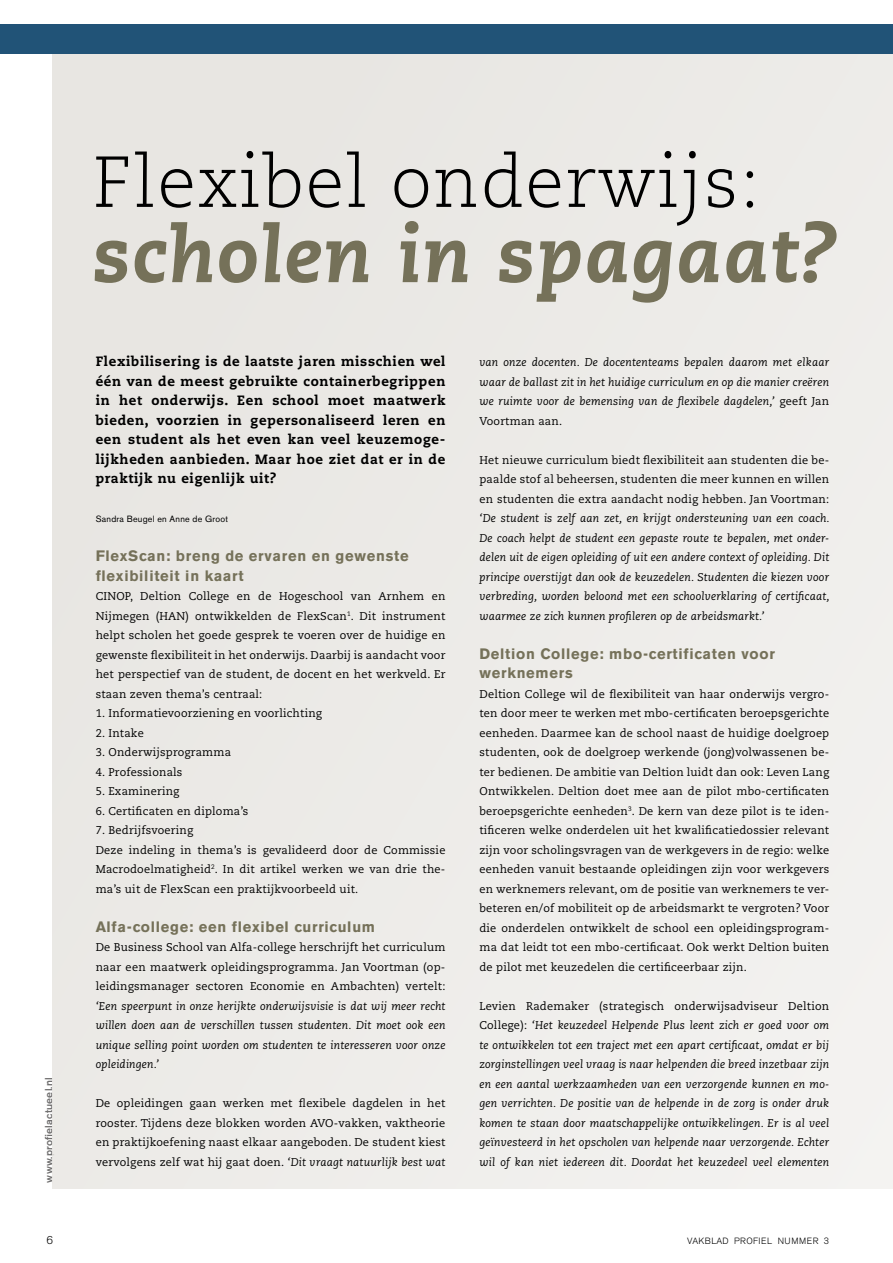
<style>
.page{position:relative;width:893px;height:1263px;background:#fff}
.page>*{position:absolute;margin:0;border:0;box-sizing:border-box;transform-origin:0 0}
.t1{font:italic 800 78px "Caecilia LT Std";letter-spacing:.025em;color:#757159}
.t2{font:300 72px "Caecilia LT Std";letter-spacing:.025em;color:#000}
.t3{font:700 15px/19.5px "Akzidenz Grotesk BE";letter-spacing:.05em;color:#757159}
.t4{font:800 13.5px/19.5px "Caecilia LT Std";letter-spacing:.05em;color:#000;text-align:justify}
.t5{font:11.25px/19.5px "Caecilia LT Std";letter-spacing:.02em;color:#000;text-align:justify}
.t6{font:italic 11.25px/19.5px "Caecilia LT Std";letter-spacing:.02em;color:#000;text-align:justify}
.t7{font:300 11.25px "Akzidenz Grotesk BE";color:#000}
.t8{font:500 10.5px "Akzidenz Grotesk BE";letter-spacing:.02em;color:#706f6f}
.t9{font:9px "Akzidenz Grotesk BE";letter-spacing:.025em;color:#000}
.t10{font:300 9px "Akzidenz Grotesk BE";letter-spacing:.04em;color:#000}
.s1{font-style:italic}
.s2{font-style:normal}
</style>
<div class="page">
<div style="left:0;top:24px;width:893px;height:30px;background:#215377"></div>
<div style="left:52px;top:54px;width:841px;height:1135px;background:#e8e6e2"></div>
<p class="t8" style="left:42px;top:1182px;width:107px;rotate:-90deg">www.profielactueel.nl</p>
<h2 class="t2" style="left:93px;top:141px;width:668px">Flexibel onderwijs:</h2>
<h1 class="t1" style="left:93px;top:209px;width:746px">scholen in spagaat?</h1>
<p class="t4" style="left:96px;top:352px;width:351px">Flexibilisering is de laatste jaren misschien wel één van de meest gebruikte containerbegrippen in het onderwijs. Een school moet maatwerk bieden, voorzien in gepersonaliseerd leren en een student als het even kan veel keuzemoge&shy;lijkheden aanbieden. Maar hoe ziet dat er in de praktijk nu eigenlijk uit?</p>
<p class="t9" style="left:96px;top:514px;width:134px">Sandra Beugel en Anne de Groot</p>
<h3 class="t3" style="left:96px;top:546px;width:314px">FlexScan: breng de ervaren en gewenste flexibiliteit in kaart</h3>
<p class="t5" style="left:96px;top:587px;width:351px">CINOP, Deltion College en de Hogeschool van Arnhem en Nijmegen (HAN) ontwikkelden de FlexScan<sup>1</sup>. Dit instrument helpt scholen het goede gesprek te voeren over de huidige en gewenste flexibiliteit in het onderwijs. Daarbij is aandacht voor het perspectief van de student, de docent en het werkveld. Er staan zeven thema’s centraal:</p>
<p class="t5" style="left:96px;top:704px;width:228px">1. Informatievoorziening en voorlichting</p>
<p class="t5" style="left:96px;top:723px;width:50px">2. Intake</p>
<p class="t5" style="left:96px;top:743px;width:137px">3. Onderwijsprogramma</p>
<p class="t5" style="left:96px;top:762px;width:88px">4. Professionals</p>
<p class="t5" style="left:96px;top:782px;width:85px">5. Examinering</p>
<p class="t5" style="left:96px;top:801px;width:154px">6. Certificaten en diploma’s</p>
<p class="t5" style="left:96px;top:821px;width:351px;text-align:left">7. Bedrijfsvoering<br>Deze indeling in thema’s is gevalideerd door de Commissie Macrodoelmatigheid<sup>2</sup>. In dit artikel werken we van drie the&shy;ma’s uit de FlexScan een praktijkvoorbeeld uit.</p>
<h3 class="t3" style="left:96px;top:917px;width:281px">Alfa-college: een flexibel curriculum</h3>
<p class="t5" style="left:96px;top:938px;width:351px">De Business School van Alfa-college herschrijft het curriculum naar een maatwerk opleidingsprogramma. Jan Voortman (op&shy;leidingsmanager sectoren Economie en Ambachten) vertelt:</p>
<p class="t6" style="left:96px;top:996px;width:351px">‘Een speerpunt in onze herijkte onderwijsvisie is dat wij meer recht willen doen aan de verschillen tussen studenten. Dit moet ook een unique selling point worden om studenten te interesseren voor onze opleidingen.’</p>
<p class="t5" style="left:96px;top:1094px;width:351px">De opleidingen gaan werken met flexibele dagdelen in het rooster. Tijdens deze blokken worden AVO-vakken, vaktheorie en praktijkoefening naast elkaar aangeboden. De student kiest vervolgens zelf wat hij gaat doen. <span class="s1">‘Dit vraagt natuurlijk best wat</span></p>
<p class="t6" style="left:479px;top:353px;width:351px">van onze docenten. De docententeams bepalen daarom met elkaar waar de ballast zit in het huidige curriculum en op die manier creëren we ruimte voor de bemensing van de flexibele dagdelen,’ <span class="s2">geeft Jan Voortman aan.</span></p>
<p class="t5" style="left:479px;top:450px;width:351px">Het nieuwe curriculum biedt flexibiliteit aan studenten die be&shy;paalde stof al beheersen, studenten die meer kunnen en willen en studenten die extra aandacht nodig hebben. Jan Voortman:</p>
<p class="t6" style="left:479px;top:509px;width:352px">‘De student is zelf aan zet, en krijgt ondersteuning van een coach.<br>De coach helpt de student een gepaste route te bepalen, met onder&shy;delen uit de eigen opleiding of uit een andere context of opleiding. Dit principe overstijgt dan ook de keuzedelen. Studenten die kiezen voor verbreding, worden beloond met een schoolverklaring of certificaat, waarmee ze zich kunnen profileren op de arbeidsmarkt.’</p>
<h3 class="t3" style="left:479px;top:644px;width:297px">Deltion College: mbo-certificaten voor werknemers</h3>
<p class="t5" style="left:479px;top:684px;width:351px">Deltion College wil de flexibiliteit van haar onderwijs vergro&shy;ten door meer te werken met mbo-certificaten beroepsgerichte eenheden. Daarmee kan de school naast de huidige doelgroep studenten, ook de doelgroep werkende (jong)volwassenen be&shy;ter bedienen. De ambitie van Deltion luidt dan ook: Leven Lang Ontwikkelen. Deltion doet mee aan de pilot mbo-certificaten beroepsgerichte eenheden<sup>3</sup>. De kern van deze pilot is te iden&shy;tificeren welke onderdelen uit het kwalificatiedossier relevant zijn voor scholingsvragen van de werkgevers in de regio: welke eenheden vanuit bestaande opleidingen zijn voor werkgevers en werknemers relevant, om de positie van werknemers te ver&shy;beteren en/of mobiliteit op de arbeidsmarkt te vergroten? Voor die onderdelen ontwikkelt de school een opleidingsprogram&shy;ma dat leidt tot een mbo-certificaat. Ook werkt Deltion buiten de pilot met keuzedelen die certificeerbaar zijn.</p>
<p class="t6" style="left:479px;top:996px;width:351px"><span class="s2">Levien Rademaker (strategisch onderwijsadviseur Deltion College):</span> ‘Het keuzedeel Helpende Plus leent zich er goed voor om te ontwikkelen tot een traject met een apart certificaat, omdat er bij zorginstellingen veel vraag is naar helpenden die breed inzetbaar zijn en een aantal werkzaamheden van een verzorgende kunnen en mo&shy;gen verrichten. De positie van de helpende in de zorg is onder druk komen te staan door maatschappelijke ontwikkelingen. Er is al veel geïnvesteerd in het opscholen van helpende naar verzorgende. Echter wil of kan niet iedereen dit. Doordat het keuzedeel veel elementen</p>
<p class="t7" style="left:47px;top:1233px;width:8px">6</p>
<p class="t10" style="left:687px;top:1235px;width:143px">VAKBLAD PROFIEL NUMMER 3</p>
</div>
